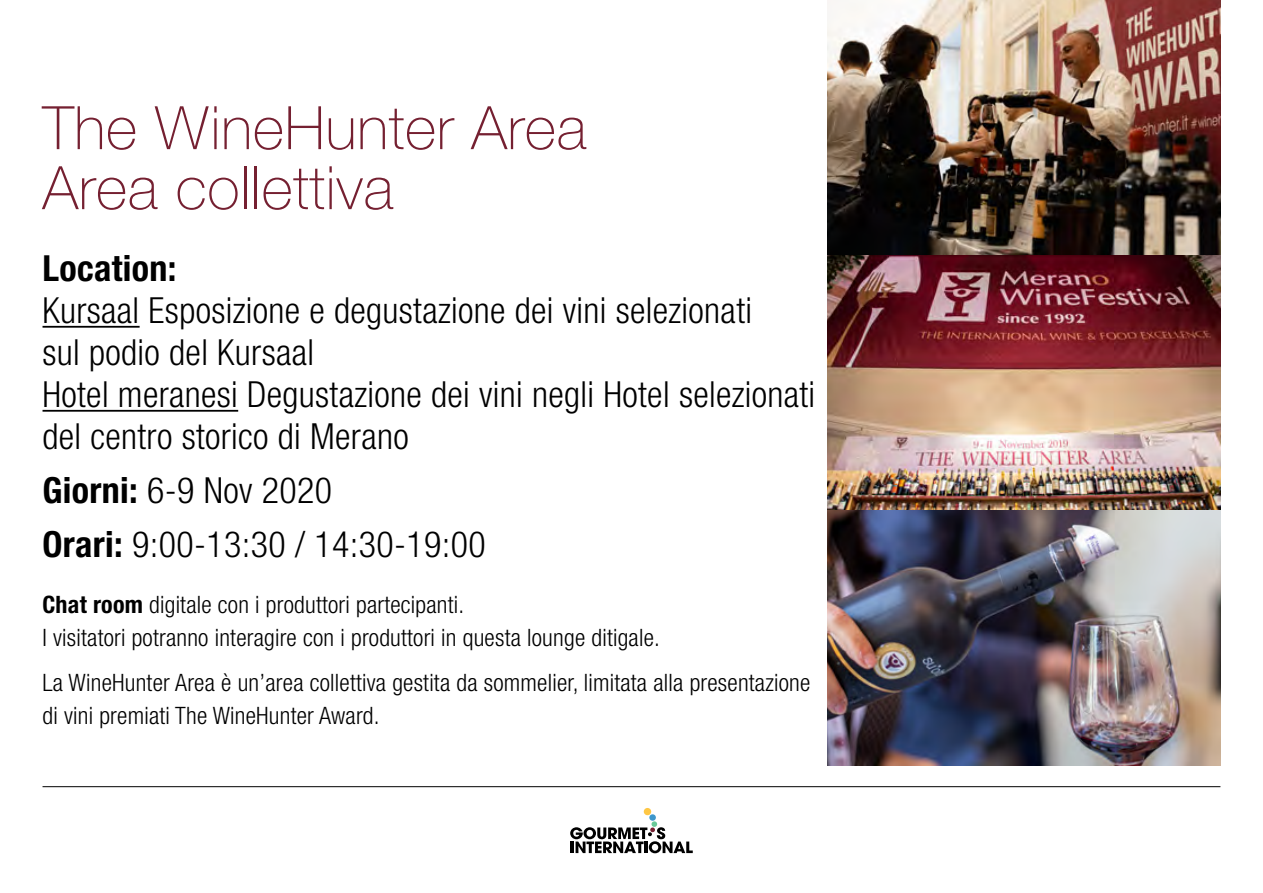
<style>
.page{position:relative;width:1263px;height:893px;background:#fff}
.page>*{position:absolute;margin:0;border:0;box-sizing:border-box;transform-origin:0 0}
.t1{font:100 60px/60px "Helvetica Neue LT Std";letter-spacing:.01em;color:#752031}
.t2{font:300 condensed 36px/42px "Helvetica Neue LT Std";letter-spacing:.01em;color:#000}
.t3{font:700 condensed 36px "Helvetica Neue LT Std";letter-spacing:.01em;color:#000}
.t4{font:300 condensed 24px/33px "Helvetica Neue LT Std";letter-spacing:.01em;color:#000}
.s1{font-weight:700}
</style>
<div class="page">
<svg style="left:570px;top:808px;width:123px;height:45px"></svg>
<hr style="left:43px;top:786px;width:1177px;height:1px;background:#000">
<hr style="left:43px;top:326px;width:97px;height:2px;background:#000">
<hr style="left:43px;top:410px;width:195px;height:2px;background:#000">
<img style="left:828px;top:0;width:392px;height:765px">
<h1 class="t1" style="left:43px;top:98px;width:545px">The WineHunter Area<br>Area collettiva</h1>
<h2 class="t3" style="left:43px;top:247px;width:136px">Location:</h2>
<h2 class="t2" style="left:43px;top:289px;width:774px">Kursaal Esposizione e degustazione dei vini selezionati<br>sul podio del Kursaal<br>Hotel meranesi Degustazione dei vini negli Hotel selezionati del centro storico di Merano</h2>
<h2 class="t2" style="left:43px;top:463px;width:445px;line-height:54px"><span class="s1">Giorni:</span> 6-9 Nov 2020<br><span class="s1">Orari:</span> 9:00-13:30 / 14:30-19:00</h2>
<p class="t4" style="left:43px;top:587px;width:619px"><span class="s1">Chat room</span> digitale con i produttori partecipanti.<br>I visitatori potranno interagire con i produttori in questa lounge ditigale.</p>
<p class="t4" style="left:43px;top:665px;width:769px">La WineHunter Area è un’area collettiva gestita da sommelier, limitata alla presentazione di vini premiati The WineHunter Award.</p>
</div>
